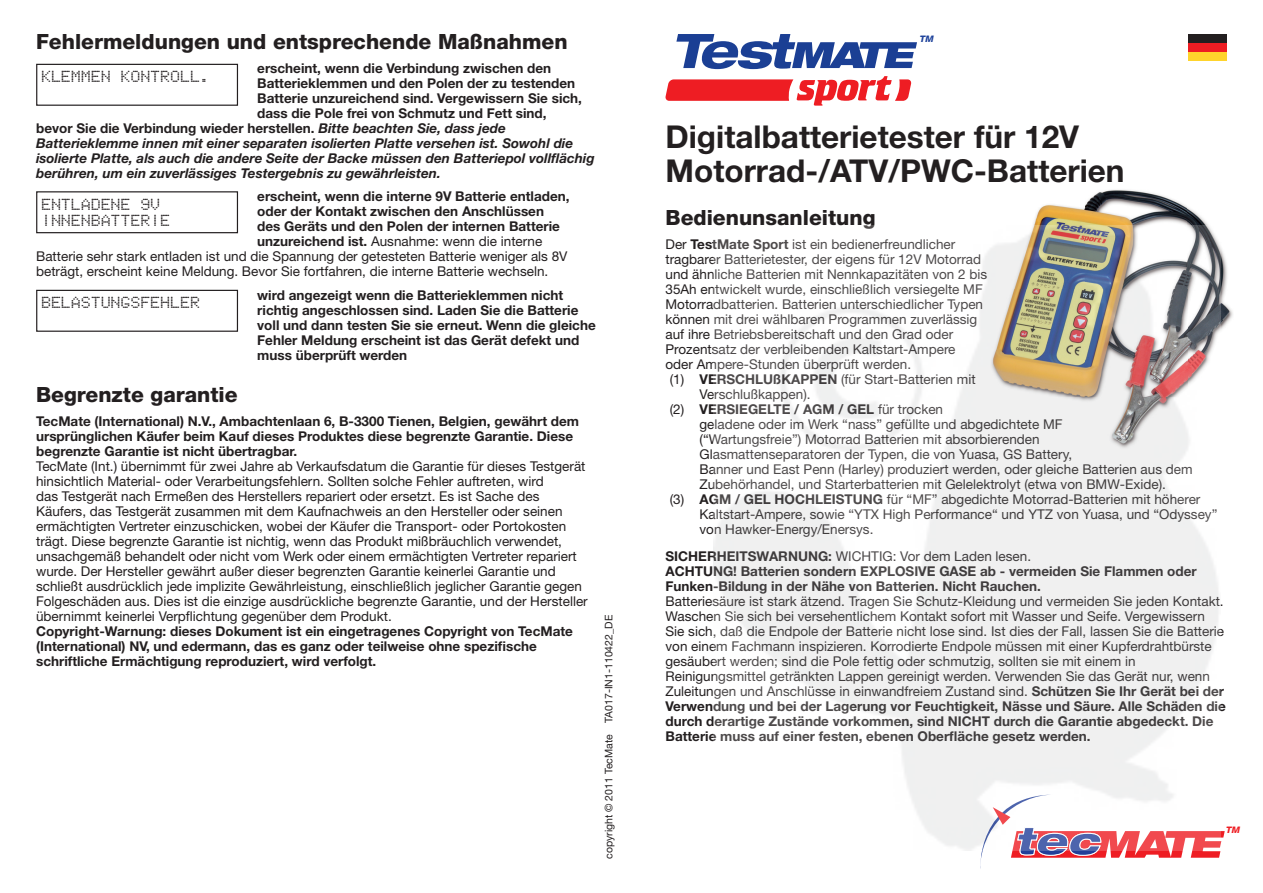
<style>
.page{position:relative;width:1263px;height:893px;background:#fff}
.page>*{position:absolute;margin:0;border:0;box-sizing:border-box;transform-origin:0 0}
.t1{font:700 31.5px/34.5px "Helvetica Neue LT Pro";color:#231f20}
.t2{font:800 21px "Helvetica Neue LT Pro";color:#231f20}
.t3{font:13.5px/15px "Helvetica Neue LT Pro";color:#231f20}
.t4{font:700 13.5px/15px "Helvetica Neue LT Pro";color:#231f20}
.t5{font:italic 700 13.5px "Helvetica Neue LT Pro";color:#231f20}
.t6{font:13.2px/16.5px "Led 35";color:#231f20}
.t7{font:10.5px "Helvetica Neue LT Pro";color:#231f20}
.t8{font:italic 800 9px "Helvetica Neue LT Pro";color:#ee1d23}
.t9{font:italic 800 9px "Helvetica Neue LT Pro";color:#1f439b}
.s1{font-style:italic}
.s2{font-weight:700}
.s3{font-weight:400}
</style>
<div class="page">
<div style="left:36px;top:64px;width:202px;height:42px;border:1px solid #231f20"></div>
<div style="left:36px;top:191px;width:202px;height:42px;border:1px solid #231f20"></div>
<div style="left:36px;top:290px;width:202px;height:42px;border:1px solid #231f20"></div>
<img style="left:1033px;top:190px;width:200px;height:141px">
<svg style="left:676px;top:34px;width:241px;height:35px"></svg>
<svg style="left:665px;top:76px;width:246px;height:30px"></svg>
<svg style="left:980px;top:831px;width:245px;height:38px"></svg>
<div style="left:1188px;top:34px;width:39px;height:9px;background:#231f20"></div>
<div style="left:1188px;top:43px;width:39px;height:9px;background:#ee1d23"></div>
<div style="left:1188px;top:52px;width:39px;height:9px;background:#ffd42c"></div>
<img style="left:713px;top:225px;width:507px;height:625px">
<h2 class="t2" style="left:36px;top:34px;width:533px">Fehlermeldungen und entsprechende Maßnahmen</h2>
<p class="t6" style="left:42px;top:69px;width:170px">KLEMMEN KONTROLL.</p>
<p class="t4" style="left:257px;top:61px;width:295px">erscheint, wenn die Verbindung zwischen den</p>
<p class="t4" style="left:257px;top:76px;width:319px">Batterieklemmen und den Polen der zu testenden</p>
<p class="t4" style="left:257px;top:91px;width:326px">Batterie unzureichend sind. Vergewissern Sie sich,</p>
<p class="t4" style="left:257px;top:106px;width:291px">dass die Pole frei von Schmutz und Fett sind,</p>
<p class="t4" style="left:36px;top:121px;width:471px">bevor Sie die Verbindung wieder herstellen. <span class="s1">Bitte beachten Sie, dass jede</span></p>
<p class="t5" style="left:36px;top:138px;width:538px">Batterieklemme innen mit einer separaten isolierten Platte versehen ist. Sowohl die</p>
<p class="t5" style="left:36px;top:153px;width:560px">isolierte Platte, als auch die andere Seite der Backe müssen den Batteriepol vollflächig</p>
<p class="t5" style="left:36px;top:168px;width:406px">berühren, um ein zuverlässiges Testergebnis zu gewährleisten.</p>
<p class="t6" style="left:42px;top:197px;width:131px">ENTLADENE 9V<br>INNENBATTERIE</p>
<p class="t4" style="left:257px;top:190px;width:314px">erscheint, wenn die interne 9V Batterie entladen,</p>
<p class="t4" style="left:257px;top:205px;width:288px">oder der Kontakt zwischen den Anschlüssen</p>
<p class="t4" style="left:257px;top:220px;width:304px">des Geräts und den Polen der internen Batterie</p>
<p class="t3" style="left:257px;top:235px;width:287px"><span class="s2">unzureichend ist.</span> Ausnahme: wenn die interne</p>
<p class="t3" style="left:36px;top:250px;width:533px">Batterie sehr stark entladen ist und die Spannung der getesteten Batterie weniger als 8V</p>
<p class="t3" style="left:36px;top:265px;width:514px">beträgt, erscheint keine Meldung. Bevor Sie fortfahren, die interne Batterie wechseln.</p>
<p class="t6" style="left:42px;top:295px;width:160px">BELASTUNGSFEHLER</p>
<p class="t4" style="left:257px;top:288px;width:340px">wird angezeigt wenn die Batterieklemmen nicht richtig angeschlossen sind. Laden Sie die Batterie voll und dann testen Sie sie erneut. Wenn die gleiche Fehler Meldung erscheint ist das Gerät defekt und muss überprüft werden</p>
<h2 class="t2" style="left:36px;top:387px;width:203px">Begrenzte garantie</h2>
<p class="t4" style="left:36px;top:415px;width:544px">TecMate (International) N.V., Ambachtenlaan 6, B-3300 Tienen, Belgien, gewährt dem ursprünglichen Käufer beim Kauf dieses Produktes diese begrenzte Garantie. Diese begrenzte Garantie ist nicht übertragbar.</p>
<p class="t3" style="left:36px;top:460px;width:553px">TecMate (Int.) übernimmt für zwei Jahre ab Verkaufsdatum die Garantie für dieses Testgerät hinsichtlich Material- oder Verarbeitungsfehlern. Sollten solche Fehler auftreten, wird<br>das Testgerät nach Ermeßen des Herstellers repariert oder ersetzt. Es ist Sache des Käufers, das Testgerät zusammen mit dem Kaufnachweis an den Hersteller oder seinen ermächtigten Vertreter einzuschicken, wobei der Käufer die Transport- oder Portokosten trägt. Diese begrenzte Garantie ist nichtig, wenn das Produkt mißbräuchlich verwendet, unsachgemäß behandelt oder nicht vom Werk oder einem ermächtigten Vertreter repariert wurde. Der Hersteller gewährt außer dieser begrenzten Garantie keinerlei Garantie und schließt ausdrücklich jede implizite Gewährleistung, einschließlich jeglicher Garantie gegen Folgeschäden aus. Dies ist die einzige ausdrückliche begrenzte Garantie, und der Hersteller übernimmt keinerlei Verpflichtung gegenüber dem Produkt.</p>
<p class="t4" style="left:36px;top:625px;width:538px">Copyright-Warnung: dieses Dokument ist ein eingetragenes Copyright von TecMate (International) NV, und edermann, das es ganz oder teilweise ohne spezifische schriftliche Ermächtigung reproduziert, wird verfolgt.</p>
<p class="t7" style="left:605px;top:859px;width:245px;rotate:-90deg">copyright © 2011 TecMate TA017-IN1-110422_DE</p>
<p class="t9" style="left:920px;top:35px;width:16px">TM</p>
<h1 class="t1" style="left:665px;top:122px;width:461px">Digitalbatterietester für 12V<br>Motorrad-/ATV/PWC-Batterien</h1>
<h2 class="t2" style="left:665px;top:210px;width:212px">Bedienunsanleitung</h2>
<p class="t3" style="left:665px;top:237px;width:291px">Der <span class="s2">TestMate Sport</span> ist ein bedienerfreundlicher</p>
<p class="t3" style="left:665px;top:252px;width:317px">tragbarer Batterietester, der eigens für 12V Motorrad</p>
<p class="t3" style="left:665px;top:267px;width:323px">und ähnliche Batterien mit Nennkapazitäten von 2 bis</p>
<p class="t3" style="left:665px;top:282px;width:319px">35Ah entwickelt wurde, einschließlich versiegelte MF</p>
<p class="t3" style="left:665px;top:297px;width:319px">Motorradbatterien. Batterien unterschiedlicher Typen</p>
<p class="t3" style="left:665px;top:312px;width:313px">können mit drei wählbaren Programmen zuverlässig</p>
<p class="t3" style="left:665px;top:327px;width:289px">auf ihre Betriebsbereitschaft und den Grad oder</p>
<p class="t3" style="left:665px;top:342px;width:292px">Prozentsatz der verbleibenden Kaltstart-Ampere</p>
<p class="t3" style="left:665px;top:357px;width:247px">oder Ampere-Stunden überprüft werden.</p>
<p class="t3" style="left:670px;top:372px;width:307px">(1) <span class="s2">VERSCHLUßKAPPEN</span> (für Start-Batterien mit</p>
<p class="t3" style="left:699px;top:387px;width:113px">Verschlußkappen).</p>
<p class="t4" style="left:670px;top:403px;width:275px"><span class="s3">(2)</span> VERSIEGELTE / AGM / GEL <span class="s3">für trocken</span></p>
<p class="t3" style="left:699px;top:417px;width:365px">geladene oder im Werk “nass” gefüllte und abgedichtete MF</p>
<p class="t3" style="left:699px;top:432px;width:342px">(“Wartungsfreie”) Motorrad Batterien mit absorbierenden</p>
<p class="t3" style="left:699px;top:447px;width:374px">Glasmattenseparatoren der Typen, die von Yuasa, GS Battery,</p>
<p class="t3" style="left:699px;top:462px;width:495px">Banner und East Penn (Harley) produziert werden, oder gleiche Batterien aus dem</p>
<p class="t3" style="left:699px;top:477px;width:468px">Zubehörhandel, und Starterbatterien mit Gelelektrolyt (etwa von BMW-Exide).</p>
<p class="t3" style="left:670px;top:492px;width:532px">(3) <span class="s2">AGM / GEL HOCHLEISTUNG</span> für “MF” abgedichte Motorrad-Batterien mit höherer</p>
<p class="t3" style="left:699px;top:507px;width:519px">Kaltstart-Ampere, sowie “YTX High Performance“ und YTZ von Yuasa, und “Odyssey”</p>
<p class="t3" style="left:699px;top:522px;width:175px">von Hawker-Energy/Enersys.</p>
<p class="t4" style="left:665px;top:550px;width:533px">SICHERHEITSWARNUNG: <span class="s3">WICHTIG: Vor dem Laden lesen.<br></span>ACHTUNG! Batterien sondern EXPLOSIVE GASE ab - vermeiden Sie Flammen oder<br>Funken-Bildung in der Nähe von Batterien. Nicht Rauchen.</p>
<p class="t3" style="left:665px;top:595px;width:562px">Batteriesäure ist stark ätzend. Tragen Sie Schutz-Kleidung und vermeiden Sie jeden Kontakt.<br>Waschen Sie sich bei versehentlichem Kontakt sofort mit Wasser und Seife. Vergewissern Sie sich, daß die Endpole der Batterie nicht lose sind. Ist dies der Fall, lassen Sie die Batterie von einem Fachmann inspizieren. Korrodierte Endpole müssen mit einer Kupferdrahtbürste gesäubert werden; sind die Pole fettig oder schmutzig, sollten sie mit einem in Reinigungsmittel getränkten Lappen gereinigt werden. Verwenden Sie das Gerät nur, wenn Zuleitungen und Anschlüsse in einwandfreiem Zustand sind. <span class="s2">Schützen Sie Ihr Gerät bei der Verwendung und bei der Lagerung vor Feuchtigkeit, Nässe und Säure. Alle Schäden die durch derartige Zustände vorkommen, sind NICHT durch die Garantie abgedeckt. Die Batterie muss auf einer festen, ebenen Oberfläche gesetz werden.</span></p>
<p class="t8" style="left:1226px;top:826px;width:16px">TM</p>
</div>
